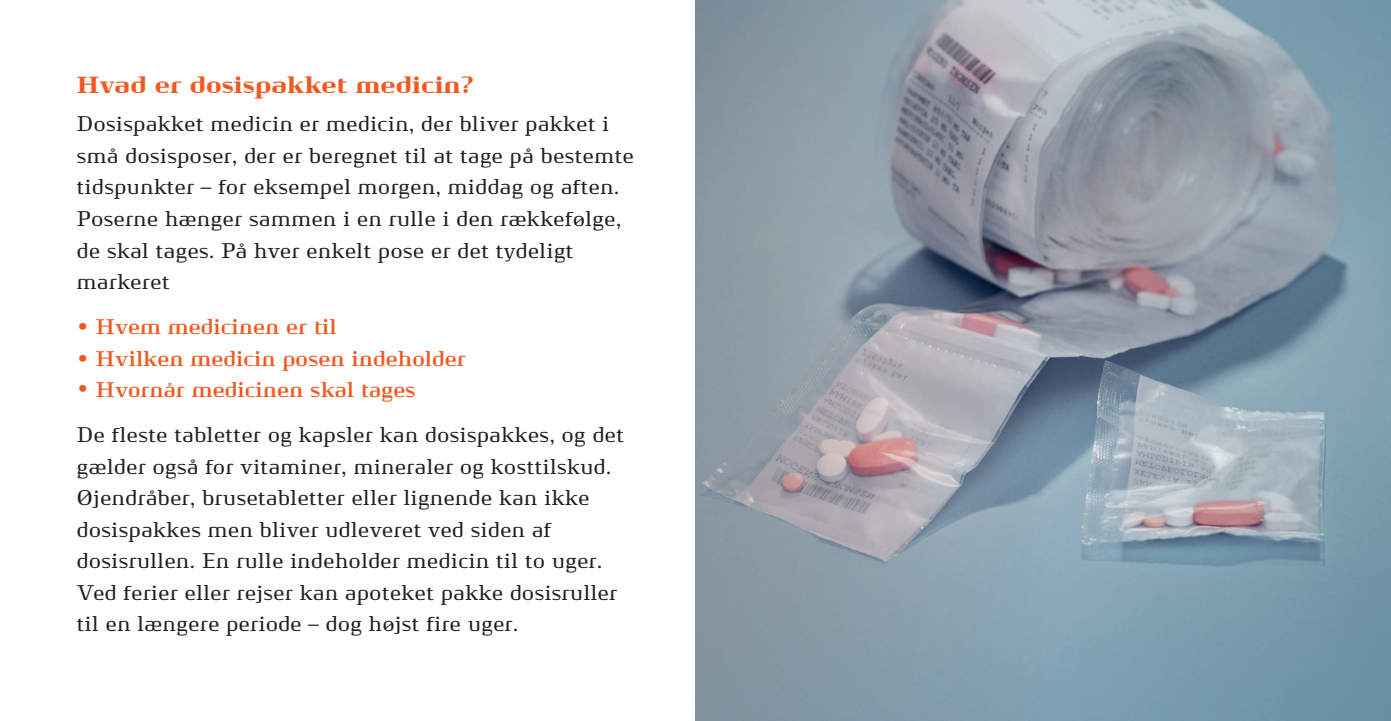
<style>
.page{position:relative;width:1391px;height:721px;background:#fff}
.page>*{position:absolute;margin:0;border:0;box-sizing:border-box;transform-origin:0 0}
.t1{font:900 23.62px "Pharma";color:#f15921}
.t2{font:21.38px/31.5px "Pharma Body";color:#231f20}
.t3{font:700 21.38px "Pharma";color:#f15921}
.s1{font-size:24.75px}
</style>
<div class="page">
<svg style="left:695px;top:0;width:695px;height:721px"></svg>
<p class="t1" style="left:77px;top:71px;width:399px">Hvad er dosispakket medicin?</p>
<p class="t2" style="left:77px;top:108px;width:559px">Dosispakket medicin er medicin, der bliver pakket i små dosisposer, der er beregnet til at tage på bestemte tidspunkter – for eksempel morgen, middag og aften.<br>Poserne hænger sammen i en rulle i den rækkefølge, de skal tages. På hver enkelt pose er det tydeligt markeret</p>
<p class="t3" style="left:77px;top:314px;width:262px"><span class="s1">•</span> Hvem medicinen er til</p>
<p class="t3" style="left:77px;top:346px;width:391px"><span class="s1">•</span> Hvilken medicin posen indeholder</p>
<p class="t3" style="left:77px;top:377px;width:341px"><span class="s1">•</span> Hvornår medicinen skal tages</p>
<p class="t2" style="left:77px;top:419px;width:549px">De fleste tabletter og kapsler kan dosispakkes, og det gælder også for vitaminer, mineraler og kosttilskud.<br>Øjendråber, brusetabletter eller lignende kan ikke dosispakkes men bliver udleveret ved siden af dosisrullen. En rulle indeholder medicin til to uger.<br>Ved ferier eller rejser kan apoteket pakke dosisruller til en længere periode – dog højst fire uger.</p>
</div>
